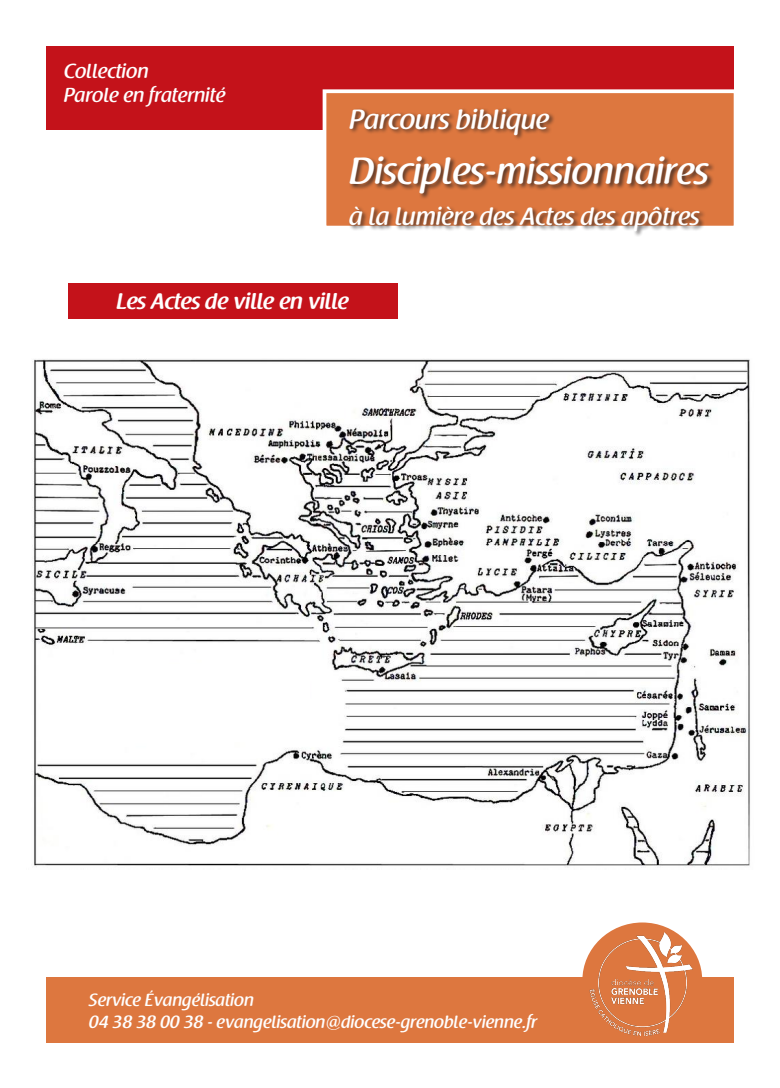
<style>
.page{position:relative;width:780px;height:1088px;background:#fff}
.page>*{position:absolute;margin:0;border:0;box-sizing:border-box;transform-origin:0 0}
.t1{font:500 37.5px "Raspoutine";color:#fff}
.t2{font:500 27.5px "Raspoutine";color:#fff}
.t3{font:500 25px "Raspoutine";color:#fff}
.t4{font:600 22.5px "Raspoutine";color:#fff}
.t5{font:500 20px/24px "Raspoutine";color:#fff}
.t6{font:500 17.5px/22.5px "Raspoutine";color:#fff}
</style>
<div class="page">
<div style="left:46px;top:46px;width:687px;height:84px;background:#c4121a"></div>
<div style="left:322px;top:89px;width:415px;height:140px;background:#dd773f;border:4px solid #fff"></div>
<div style="left:348px;top:107px;width:367px;height:130px;background:#231f20;opacity:.75"></div>
<div style="left:582px;top:922px;width:120px;height:116px;background:#dd773f;border-radius:50%"></div>
<div style="left:46px;top:977px;width:687px;height:66px;background:#dd773f"></div>
<img style="left:582px;top:932px;width:110px;height:104px">
<img style="left:32px;top:359px;width:718px;height:509px">
<div style="left:68px;top:283px;width:329px;height:36px;background:#c4121a"></div>
<div style="left:65px;top:664px;width:244px;height:78px;background:#fff"></div>
<p class="t5" style="left:64px;top:60px;width:163px">Collection<br>Parole en fraternité</p>
<h2 class="t2" style="left:349px;top:104px;width:201px">Parcours biblique</h2>
<h1 class="t1" style="left:349px;top:150px;width:361px">Disciples-missionnaires</h1>
<h3 class="t3" style="left:349px;top:202px;width:352px">à la lumière des Actes des apôtres</h3>
<p class="t4" style="left:116px;top:289px;width:234px">Les Actes de ville en ville</p>
<p class="t6" style="left:89px;top:989px;width:450px">Service Évangélisation<br>04 38 38 00 38 - evangelisation@diocese-grenoble-vienne.fr</p>
</div>
